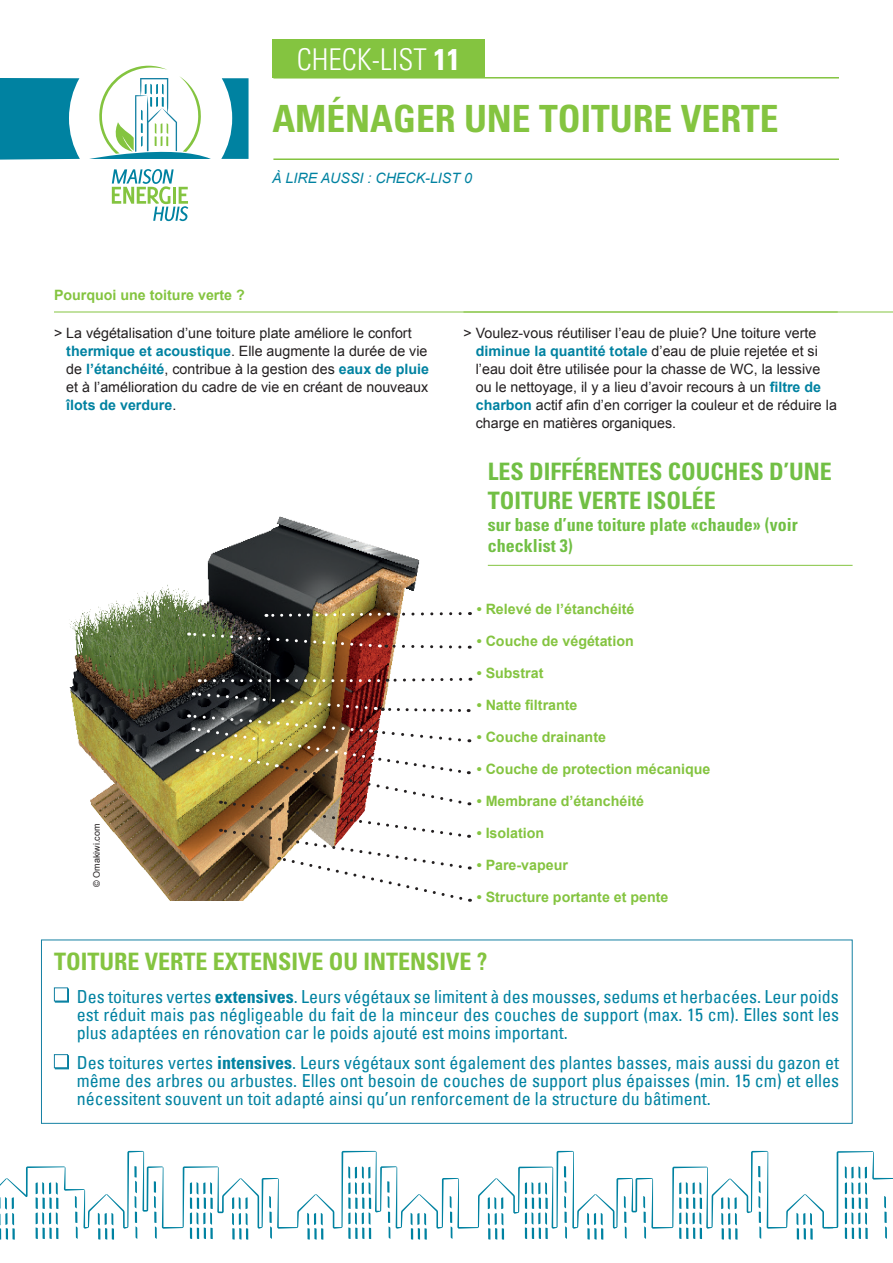
<style>
.page{position:relative;width:893px;height:1263px;background:#fff}
.page>*{position:absolute;margin:0;border:0;box-sizing:border-box;transform-origin:0 0}
.t1{font:700 condensed 37.5px "Univers LT Std";color:#84c440}
.t2{font:300 condensed 30px "Univers";color:#fff}
.t3{font:700 condensed 24px/28.8px "Univers LT Std";color:#71bf44}
.t4{font:700 condensed 24px "Univers LT Std";color:#84c440}
.t5{font:condensed 18px/18px "Univers LT";color:#0082a1;text-align:justify}
.t6{font:700 condensed 18px/21.6px "Univers LT Std";color:#71bf44}
.t7{font:14.25px/18px "Arial";color:#231f20}
.t8{font:700 14.25px "Arial";color:#84c440}
.t9{font:italic 14.25px "Arial";color:#0082a1}
.t10{font:9px "Arial";color:#231f20}
.s1{font-family:"Univers LT Std";font-weight:700}
.s2{font-weight:700;color:#0082a1}
</style>
<div class="page">
<img style="left:69px;top:516px;width:351px;height:385px">
<div style="left:55px;top:988px;width:14px;height:14px;background:#0b81a2;border:1px solid #0082a1"></div>
<div style="left:54px;top:987px;width:14px;height:14px;background:#fff;border:1px solid #1581a3"></div>
<div style="left:55px;top:1055px;width:14px;height:14px;background:#0082a1;border:1px solid #0082a1"></div>
<div style="left:54px;top:1054px;width:14px;height:14px;background:#fff;border:1px solid #1581a3"></div>
<div style="left:41px;top:939px;width:812px;height:185px;border:1px solid #1581a3"></div>
<svg style="left:0;top:78px;width:80px;height:82px;background:#1a8eaa"></svg>
<svg style="left:221px;top:78px;width:28px;height:81px"></svg>
<svg style="left:112px;top:169px;width:76px;height:52px"></svg>
<svg style="left:89px;top:66px;width:122px;height:93px"></svg>
<hr style="left:273px;top:158px;width:566px;height:2px;background:#84c440">
<hr style="left:54px;top:312px;width:784px;height:1px;background:#84c440">
<hr style="left:463px;top:312px;width:430px;height:1px;background:#84c440">
<hr style="left:273px;top:77px;width:566px;height:2px;background:#84c440">
<svg style="left:75px;top:1229px;width:3px;height:10px"></svg>
<svg style="left:98px;top:1229px;width:16px;height:11px"></svg>
<svg style="left:0;top:1229px;width:15px;height:11px"></svg>
<svg style="left:135px;top:1229px;width:2px;height:10px"></svg>
<svg style="left:154px;top:1229px;width:3px;height:10px"></svg>
<svg style="left:270px;top:1229px;width:2px;height:10px"></svg>
<svg style="left:232px;top:1229px;width:16px;height:11px"></svg>
<svg style="left:307px;top:1229px;width:16px;height:11px"></svg>
<svg style="left:348px;top:1229px;width:23px;height:10px"></svg>
<svg style="left:388px;top:1229px;width:2px;height:10px"></svg>
<svg style="left:411px;top:1229px;width:16px;height:11px"></svg>
<svg style="left:450px;top:1229px;width:2px;height:10px"></svg>
<svg style="left:488px;top:1229px;width:16px;height:11px"></svg>
<svg style="left:565px;top:1229px;width:2px;height:10px"></svg>
<svg style="left:587px;top:1229px;width:16px;height:11px"></svg>
<svg style="left:624px;top:1229px;width:3px;height:10px"></svg>
<svg style="left:644px;top:1229px;width:2px;height:10px"></svg>
<svg style="left:721px;top:1229px;width:16px;height:11px"></svg>
<svg style="left:759px;top:1229px;width:2px;height:10px"></svg>
<svg style="left:796px;top:1229px;width:17px;height:11px"></svg>
<svg style="left:36px;top:1229px;width:22px;height:10px"></svg>
<svg style="left:190px;top:1229px;width:23px;height:10px"></svg>
<svg style="left:525px;top:1229px;width:23px;height:10px"></svg>
<svg style="left:679px;top:1229px;width:23px;height:10px"></svg>
<svg style="left:0;top:1151px;width:822px;height:78px"></svg>
<svg style="left:822px;top:1151px;width:71px;height:88px"></svg>
<div style="left:272px;top:39px;width:213px;height:39px;background:#84c440"></div>
<hr style="left:488px;top:565px;width:365px;height:1px;background:#84c440">
<svg style="left:386px;top:643px;width:76px;height:7px"></svg>
<svg style="left:395px;top:611px;width:67px;height:6px"></svg>
<svg style="left:266px;top:611px;width:116px;height:7px"></svg>
<img style="left:189px;top:631px;width:184px;height:17px">
<svg style="left:199px;top:679px;width:180px;height:3px"></svg>
<svg style="left:387px;top:676px;width:76px;height:7px"></svg>
<img style="left:189px;top:691px;width:281px;height:211px">
<h2 class="t2" style="left:297px;top:41px;width:165px">CHECK-LIST <span class="s1">11</span></h2>
<h1 class="t1" style="left:272px;top:96px;width:508px">AMÉNAGER UNE TOITURE VERTE</h1>
<p class="t9" style="left:272px;top:169px;width:201px">À LIRE AUSSI : CHECK-LIST 0</p>
<p class="t8" style="left:54px;top:285px;width:192px">Pourquoi une toiture verte ?</p>
<p class="t7" style="left:66px;top:324px;width:364px;text-indent:-12px">&gt; La végétalisation d’une toiture plate améliore le confort <span class="s2">thermique et acoustique</span>. Elle augmente la durée de vie de <span class="s2">l’étanchéité</span>, contribue à la gestion des <span class="s2">eaux de pluie </span>et à l’amélioration du cadre de vie en créant de nouveaux <span class="s2">îlots de verdure</span>.</p>
<p class="t7" style="left:476px;top:324px;width:363px;text-indent:-12px">&gt; Voulez-vous réutiliser l’eau de pluie? Une toiture verte <span class="s2">diminue la quantité totale</span> d’eau de pluie rejetée et si l’eau doit être utilisée pour la chasse de WC, la lessive ou le nettoyage, il y a lieu d’avoir recours à un <span class="s2">filtre de charbon</span> actif afin d’en corriger la couleur et de réduire la charge en matières organiques.</p>
<p class="t10" style="left:91px;top:887px;width:65px;rotate:-90deg">© Omakiwi.com</p>
<h3 class="t3" style="left:488px;top:457px;width:346px">LES DIFFÉRENTES COUCHES D’UNE<br>TOITURE VERTE ISOLÉE</h3>
<p class="t6" style="left:488px;top:513px;width:311px">sur base d’une toiture plate «chaude» (voir checklist 3)</p>
<p class="t8" style="left:477px;top:600px;width:159px">• Relevé de l’étanchéité</p>
<p class="t8" style="left:477px;top:632px;width:159px">• Couche de végétation</p>
<p class="t8" style="left:477px;top:664px;width:68px">• Substrat</p>
<p class="t8" style="left:477px;top:696px;width:102px">• Natte filtrante</p>
<p class="t8" style="left:477px;top:728px;width:131px">• Couche drainante</p>
<p class="t8" style="left:477px;top:759px;width:235px">• Couche de protection mécanique</p>
<p class="t8" style="left:477px;top:791px;width:169px">• Membrane d’étanchéité</p>
<p class="t8" style="left:477px;top:823px;width:69px">• Isolation</p>
<p class="t8" style="left:477px;top:855px;width:93px">• Pare-vapeur</p>
<p class="t8" style="left:477px;top:887px;width:193px">• Structure portante et pente</p>
<h3 class="t4" style="left:54px;top:947px;width:435px">TOITURE VERTE EXTENSIVE OU INTENSIVE ?</h3>
<p class="t5" style="left:77px;top:987px;width:764px">Des toitures vertes <span class="s1">extensives</span>. Leurs végétaux se limitent à des mousses, sedums et herbacées. Leur poids est réduit mais pas négligeable du fait de la minceur des couches de support (max. 15 cm). Elles sont les plus adaptées en rénovation car le poids ajouté est moins important.</p>
<p class="t5" style="left:77px;top:1053px;width:764px">Des toitures vertes <span class="s1">intensives</span>. Leurs végétaux sont également des plantes basses, mais aussi du gazon et même des arbres ou arbustes. Elles ont besoin de couches de support plus épaisses (min. 15 cm) et elles nécessitent souvent un toit adapté ainsi qu’un renforcement de la structure du bâtiment.</p>
</div>
